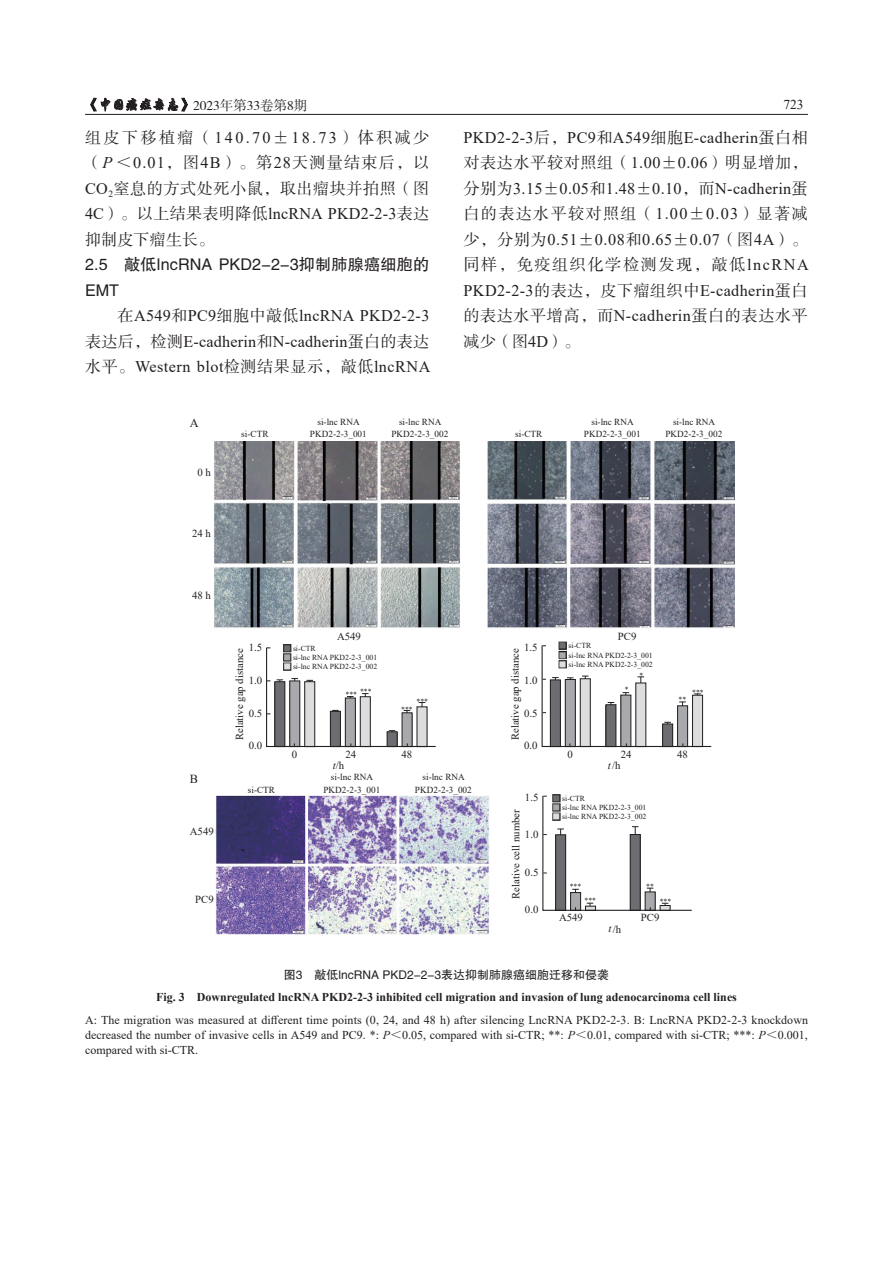
<style>
.page{position:relative;width:893px;height:1263px;background:#fff}
.page>*{position:absolute;margin:0;border:0;box-sizing:border-box;transform-origin:0 0}
.正文{font:16.2px/25.5px "Times New Roman";letter-spacing:.025em;color:#231f20;text-align:justify}
.正文-2{font:16.2px/25.5px "FZSSK GBK1 0";letter-spacing:.03em;color:#231f20;text-align:justify}
.文标二级-论著{font:16.2px/25.5px "FZHTK GBK1 0";letter-spacing:.01em;color:#231f20}
.t1{font:13.5px "FZSSK GBK1 0";color:#231f20}
.t2{font:13.5px "Times New Roman";color:#231f20}
.图植{font:12.3px "Times New Roman";color:#231f20}
.表注{font:12px/15px "Times New Roman";color:#231f20;text-align:justify}
.表题-英{font:700 12px "Times New Roman";color:#231f20}
.表题-中{font:12px "FZHTK GBK1 0";color:#231f20}
.图植-2{font:10.8px "Times New Roman";color:#231f20}
.图植-3{font:9.3px "Times New Roman";color:#231f20}
.图植-4{font:7.65px "Times New Roman";color:#231f20}
.s1{font-family:"FZXKK GBK1 0"}
.s2{font-family:"Times New Roman"}
.s3{font-family:"Sim Sun"}
.s4{font-family:"Times New Roman";font-style:italic}
.s5{font-family:"FZSSK GBK1 0"}
.s6{font-family:"FZSSK GBK1 0";color:#6c6d70}
.s7{font-family:"FZSSK GBK1 0";color:#a8a9ad}
.s8{font-family:"FZSSK GBK1 0";color:#dcdddf}
.s9{font-style:italic}
</style>
<div class="page">
<hr style="left:85px;top:114px;width:723px;height:1px;background:#231f20">
<svg style="left:91px;top:97px;width:97px;height:15px"></svg>
<img style="left:487px;top:442px;width:248px;height:186px">
<img style="left:214px;top:442px;width:246px;height:186px">
<svg style="left:266px;top:646px;width:170px;height:101px"></svg>
<div style="left:283px;top:644px;width:8px;height:8px;border:2px solid #231f20"></div>
<div style="left:283px;top:653px;width:8px;height:8px;border:2px solid #231f20"></div>
<div style="left:283px;top:662px;width:8px;height:9px;border:2px solid #231f20"></div>
<svg style="left:541px;top:644px;width:171px;height:103px"></svg>
<div style="left:559px;top:642px;width:8px;height:8px;border:2px solid #231f20"></div>
<div style="left:559px;top:651px;width:8px;height:8px;border:2px solid #231f20"></div>
<div style="left:559px;top:660px;width:8px;height:8px;border:2px solid #231f20"></div>
<img style="left:215px;top:796px;width:274px;height:138px">
<div style="left:552px;top:794px;width:9px;height:8px;border:2px solid #231f20"></div>
<svg style="left:542px;top:795px;width:150px;height:116px"></svg>
<p class="t1" style="left:85px;top:98px;width:224px"><span class="s1">《中国癌症杂志》</span>2023年第33卷第8期</p>
<p class="t2" style="left:783px;top:95px;width:22px">723</p>
<p class="正文-2" style="left:85px;top:125px;width:346px">组皮下移植瘤（<span class="s2">140.70</span><span class="s3">±</span><span class="s2">18.73</span>）体积减少（<span class="s4">P</span> <span class="s3">＜</span><span class="s2">0.01</span>，图<span class="s2">4B</span>）。第<span class="s2">28</span>天测量结束后，以<span class="s2">CO</span><sub>2</sub>窒息的方式处死小鼠，取出瘤块并拍照（图<span class="s2">4C</span>）。以上结果表明降低<span class="s2">lncRNA PKD2-2-3</span>表达抑制皮下瘤生长。</p>
<p class="文标二级-论著" style="left:85px;top:252px;width:346px">2.5 敲低lncRNA PKD2-2-3抑制肺腺癌细胞的<br>EMT</p>
<p class="正文" style="left:85px;top:303px;width:347px;text-indent:32px"><span class="s5">在</span>A549<span class="s5">和</span>PC9<span class="s5">细胞中敲低</span>lncRNA PKD2-2-3<span class="s5">表达后，检测</span>E-cadherin<span class="s5">和</span>N-cadherin<span class="s5">蛋白的表达水平。</span>Western blot<span class="s5">检测结果显示，敲低</span>lncRNA</p>
<p class="正文" style="left:463px;top:124px;width:347px">PKD2-2-3<span class="s5">后，</span>PC9<span class="s5">和</span>A549<span class="s5">细胞</span>E-cadherin<span class="s5">蛋白相对表达水平较对照组（</span>1.00<span class="s3">±</span>0.06<span class="s5">）明显增加，分别为</span>3.15<span class="s3">±</span>0.05<span class="s5">和</span>1.48<span class="s3">±</span>0.10<span class="s5">，而</span>N-cadherin<span class="s5">蛋白的表达水平较对照组（</span>1.00<span class="s3">±</span>0.03<span class="s5">）显著减少，分别为</span>0.51<span class="s3">±</span>0.08<span class="s5">和</span>0.65<span class="s3">±</span>0.07<span class="s5">（图</span>4A<span class="s5">）。同样，免疫组织化学检测发现，敲低</span>lncRNA PKD2-2-3<span class="s5">的表达，皮下瘤组织中</span>E-cadherin<span class="s5">蛋白的表达水平增高，而</span>N-cadherin<span class="s5">蛋白的表达水平减少（图</span>4D<span class="s5">）。</span></p>
<p class="图植" style="left:190px;top:414px;width:10px">A</p>
<p class="图植-2" style="left:198px;top:464px;width:15px">0 h</p>
<p class="图植-3" style="left:317px;top:415px;width:44px">si-lnc RNA</p>
<p class="图植-3" style="left:241px;top:427px;width:29px">si-CTR</p>
<p class="图植-3" style="left:310px;top:427px;width:58px">PKD2-2-3_001</p>
<p class="图植-3" style="left:399px;top:415px;width:44px">si-lnc RNA</p>
<p class="图植-3" style="left:391px;top:427px;width:58px">PKD2-2-3_002</p>
<p class="图植-3" style="left:591px;top:415px;width:44px">si-lnc RNA</p>
<p class="图植-3" style="left:515px;top:427px;width:29px">si-CTR</p>
<p class="图植-3" style="left:584px;top:427px;width:58px">PKD2-2-3_001</p>
<p class="图植-3" style="left:673px;top:415px;width:44px">si-lnc RNA</p>
<p class="图植-3" style="left:665px;top:427px;width:58px">PKD2-2-3_002</p>
<p class="图植-2" style="left:192px;top:526px;width:20px">24 h</p>
<p class="图植-2" style="left:192px;top:588px;width:20px">48 h</p>
<p class="图植-2" style="left:249px;top:639px;width:15px">1.5</p>
<p class="图植-2" style="left:249px;top:672px;width:15px">1.0</p>
<p class="图植-2" style="left:249px;top:705px;width:15px">0.5</p>
<p class="图植-2" style="left:249px;top:738px;width:15px">0.0</p>
<p class="图植-2" style="left:232px;top:740px;width:94px;rotate:-90deg">Relative gap distance</p>
<p class="图植-2" style="left:337px;top:628px;width:25px">A549</p>
<p class="图植-4" style="left:283px;top:643px;width:34px"><span class="s6">■</span> si-CTR</p>
<p class="图植-4" style="left:283px;top:652px;width:95px"><span class="s7">■</span> si-lnc RNA PKD2-2-3_001</p>
<p class="图植-4" style="left:283px;top:661px;width:95px"><span class="s8">■</span> si-lnc RNA PKD2-2-3_002</p>
<p class="图植-4" style="left:360px;top:686px;width:13px">***</p>
<p class="图植-4" style="left:345px;top:689px;width:13px">***</p>
<p class="图植-4" style="left:417px;top:696px;width:13px">***</p>
<p class="图植-4" style="left:401px;top:704px;width:13px">***</p>
<p class="图植-2" style="left:292px;top:746px;width:7px">0</p>
<p class="图植-2" style="left:345px;top:746px;width:12px">24</p>
<p class="图植-2" style="left:401px;top:746px;width:12px">48</p>
<p class="图植-2" style="left:333px;top:758px;width:13px"><span class="s9">t</span>/h</p>
<p class="图植-2" style="left:524px;top:639px;width:15px">1.5</p>
<p class="图植-2" style="left:524px;top:672px;width:15px">1.0</p>
<p class="图植-2" style="left:524px;top:705px;width:15px">0.5</p>
<p class="图植-2" style="left:524px;top:738px;width:15px">0.0</p>
<p class="图植-2" style="left:507px;top:740px;width:94px;rotate:-90deg">Relative gap distance</p>
<p class="图植-2" style="left:618px;top:628px;width:20px">PC9</p>
<p class="图植-4" style="left:559px;top:640px;width:34px"><span class="s6">■</span> si-CTR</p>
<p class="图植-4" style="left:559px;top:650px;width:95px"><span class="s7">■</span> si-lnc RNA PKD2-2-3_001</p>
<p class="图植-4" style="left:559px;top:659px;width:95px"><span class="s8">■</span> si-lnc RNA PKD2-2-3_002</p>
<p class="图植-4" style="left:625px;top:684px;width:5px">*</p>
<p class="图植-4" style="left:639px;top:670px;width:5px">*</p>
<p class="图植-4" style="left:692px;top:686px;width:13px">***</p>
<p class="图植-4" style="left:679px;top:693px;width:9px">**</p>
<p class="图植-2" style="left:567px;top:746px;width:7px">0</p>
<p class="图植-2" style="left:621px;top:746px;width:12px">24</p>
<p class="图植-2" style="left:677px;top:746px;width:12px">48</p>
<p class="图植-2" style="left:608px;top:758px;width:14px"><span class="s9">t</span>/h</p>
<p class="图植" style="left:190px;top:770px;width:10px">B</p>
<p class="图植-2" style="left:190px;top:824px;width:25px">A549</p>
<p class="图植-2" style="left:195px;top:891px;width:20px">PC9</p>
<p class="图植-3" style="left:331px;top:770px;width:44px">si-lnc RNA</p>
<p class="图植-3" style="left:248px;top:783px;width:29px">si-CTR</p>
<p class="图植-3" style="left:323px;top:783px;width:58px">PKD2-2-3_001</p>
<p class="图植-3" style="left:422px;top:770px;width:44px">si-lnc RNA</p>
<p class="图植-3" style="left:415px;top:783px;width:58px">PKD2-2-3_002</p>
<p class="图植-2" style="left:525px;top:789px;width:15px">1.5</p>
<p class="图植-2" style="left:525px;top:827px;width:15px">1.0</p>
<p class="图植-2" style="left:525px;top:864px;width:15px">0.5</p>
<p class="图植-2" style="left:525px;top:902px;width:15px">0.0</p>
<p class="图植-2" style="left:508px;top:899px;width:91px;rotate:-90deg">Relative cell number</p>
<p class="图植-4" style="left:553px;top:793px;width:34px"><span class="s6">■</span> si-CTR</p>
<p class="图植-4" style="left:553px;top:802px;width:95px"><span class="s7">■</span> si-lnc RNA PKD2-2-3_001</p>
<p class="图植-4" style="left:553px;top:811px;width:95px"><span class="s8">■</span> si-lnc RNA PKD2-2-3_002</p>
<p class="图植-4" style="left:570px;top:881px;width:13px">***</p>
<p class="图植-4" style="left:584px;top:895px;width:13px">***</p>
<p class="图植-4" style="left:646px;top:881px;width:9px">**</p>
<p class="图植-4" style="left:660px;top:896px;width:13px">***</p>
<p class="图植-2" style="left:559px;top:910px;width:25px">A549</p>
<p class="图植-2" style="left:641px;top:910px;width:20px">PC9</p>
<p class="图植-2" style="left:608px;top:921px;width:14px"><span class="s9">t</span>/h</p>
<p class="表题-中" style="left:284px;top:968px;width:327px">图3 敲低lncRNA PKD2-2-3表达抑制肺腺癌细胞迁移和侵袭</p>
<p class="表题-英" style="left:156px;top:988px;width:582px">Fig. 3 Downregulated lncRNA PKD2-2-3 inhibited cell migration and invasion of lung adenocarcinoma cell lines</p>
<p class="表注" style="left:85px;top:1012px;width:724px">A: The migration was measured at different time points (0, 24, and 48 h) after silencing LncRNA PKD2-2-3. B: LncRNA PKD2-2-3 knockdown decreased the number of invasive cells in A549 and PC9. *: <span class="s9">P</span><span class="s3">＜</span>0.05, compared with si-CTR; **: <span class="s9">P</span><span class="s3">＜</span>0.01, compared with si-CTR; ***: <span class="s9">P</span><span class="s3">＜</span>0.001, compared with si-CTR.</p>
</div>
